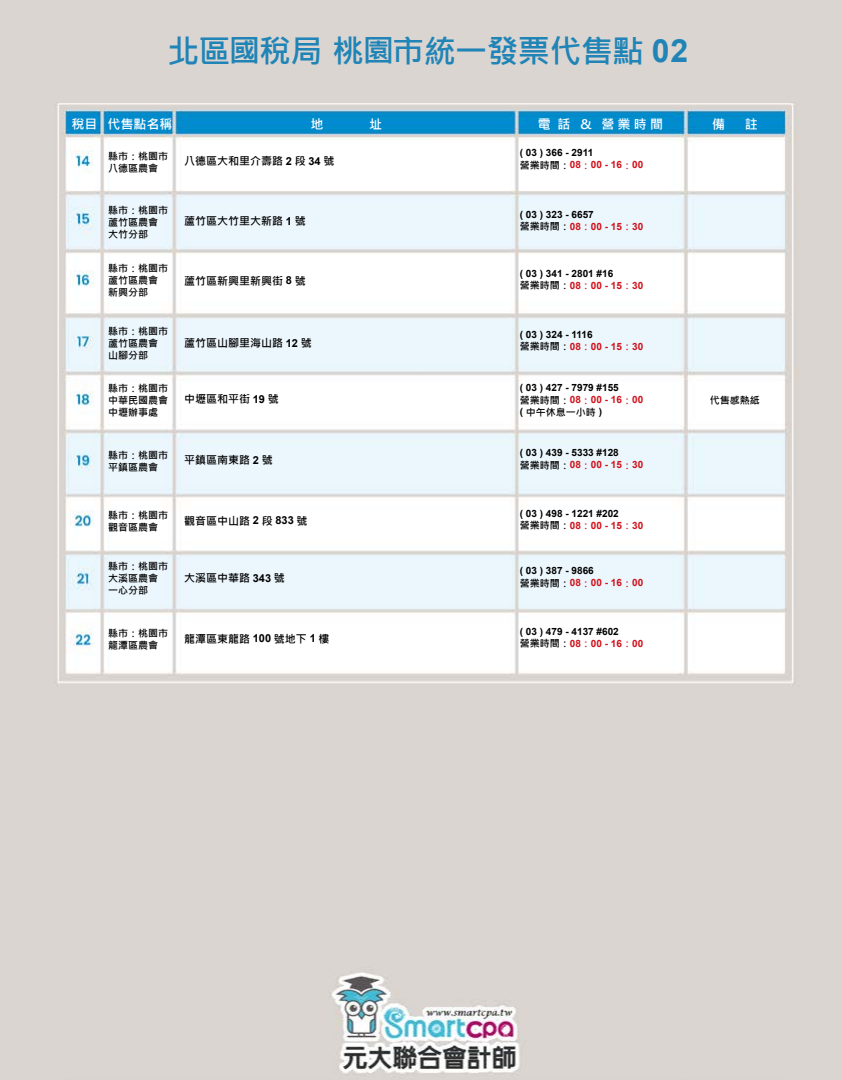
<style>
.page{position:relative;width:842px;height:1080px;background:#fff}
.page>*{position:absolute;margin:0;border:0;box-sizing:border-box;transform-origin:0 0}
.內文標題{font:700 32px "Microsoft Jheng Hei";letter-spacing:-.02em;color:#2084b6}
.內文標題-2{font:700 13px "Microsoft Jheng Hei";color:#fff}
.內文標題-3{font:700 11px "Microsoft Jheng Hei";color:#000}
.內文標題-4{font:700 10px "Arial";color:#d0121b}
.內文標題-5{font:700 10px "Microsoft Jheng Hei";color:#000}
.內文標題-6{font:700 10px "Arial";color:#000}
.s1{font-family:"Arial"}
.s2{font-family:"Microsoft Jheng Hei";color:#000}
.s3{font-family:"Microsoft Jheng Hei"}
</style>
<div class="page">
<img style="left:0;top:0;width:842px;height:1080px">
<p class="內文標題" style="left:167px;top:31px;width:522px">北區國稅局 桃園市統一發票代售點 <span class="s1">02</span></p>
<p class="內文標題-2" style="left:71px;top:116px;width:27px">稅目</p>
<p class="內文標題-2" style="left:107px;top:116px;width:66px">代售點名稱</p>
<p class="內文標題-2" style="left:712px;top:116px;width:14px">備</p>
<p class="內文標題-2" style="left:745px;top:116px;width:14px">註</p>
<p class="內文標題-6" style="left:520px;top:146px;width:75px">( 03 ) 366 - 2911</p>
<p class="內文標題-4" style="left:520px;top:158px;width:125px"><span class="s2">營業時間：</span>08<span class="s3">：</span>00 - 16<span class="s3">：</span>00</p>
<p class="內文標題-2" style="left:311px;top:116px;width:14px">地</p>
<p class="內文標題-2" style="left:369px;top:116px;width:14px">址</p>
<p class="內文標題-2" style="left:538px;top:116px;width:127px">電 話 &amp; 營 業 時 間</p>
<p class="內文標題-5" style="left:108px;top:150px;width:61px">縣市：桃園市</p>
<p class="內文標題-5" style="left:108px;top:162px;width:51px">八德區農會</p>
<p class="內文標題-3" style="left:184px;top:155px;width:152px">八德區大和里介壽路 <span class="s1">2</span> 段 <span class="s1">34</span> 號</p>
<p class="內文標題-5" style="left:108px;top:204px;width:61px">縣市：桃園市</p>
<p class="內文標題-5" style="left:108px;top:216px;width:51px">蘆竹區農會</p>
<p class="內文標題-5" style="left:108px;top:228px;width:41px">大竹分部</p>
<p class="內文標題-3" style="left:184px;top:214px;width:123px">蘆竹區大竹里大新路 <span class="s1">1</span> 號</p>
<p class="內文標題-6" style="left:520px;top:207px;width:75px">( 03 ) 323 - 6657</p>
<p class="內文標題-4" style="left:520px;top:219px;width:125px"><span class="s2">營業時間：</span>08<span class="s3">：</span>00 - 15<span class="s3">：</span>30</p>
<p class="內文標題-5" style="left:108px;top:262px;width:61px">縣市：桃園市</p>
<p class="內文標題-5" style="left:108px;top:274px;width:51px">蘆竹區農會</p>
<p class="內文標題-5" style="left:108px;top:286px;width:41px">新興分部</p>
<p class="內文標題-3" style="left:184px;top:274px;width:123px">蘆竹區新興里新興街 <span class="s1">8</span> 號</p>
<p class="內文標題-6" style="left:520px;top:266px;width:95px">( 03 ) 341 - 2801 #16</p>
<p class="內文標題-4" style="left:520px;top:278px;width:125px"><span class="s2">營業時間：</span>08<span class="s3">：</span>00 - 15<span class="s3">：</span>30</p>
<p class="內文標題-5" style="left:108px;top:325px;width:61px">縣市：桃園市</p>
<p class="內文標題-5" style="left:108px;top:337px;width:51px">蘆竹區農會</p>
<p class="內文標題-5" style="left:108px;top:349px;width:41px">山腳分部</p>
<p class="內文標題-3" style="left:184px;top:337px;width:129px">蘆竹區山腳里海山路 <span class="s1">12</span> 號</p>
<p class="內文標題-6" style="left:520px;top:328px;width:74px">( 03 ) 324 - 1116</p>
<p class="內文標題-4" style="left:520px;top:340px;width:125px"><span class="s2">營業時間：</span>08<span class="s3">：</span>00 - 15<span class="s3">：</span>30</p>
<p class="內文標題-5" style="left:108px;top:382px;width:61px">縣市：桃園市</p>
<p class="內文標題-5" style="left:108px;top:394px;width:61px">中華民國農會</p>
<p class="內文標題-5" style="left:108px;top:406px;width:51px">中壢辦事處</p>
<p class="內文標題-3" style="left:184px;top:392px;width:96px">中壢區和平街 <span class="s1">19</span> 號</p>
<p class="內文標題-6" style="left:520px;top:381px;width:100px">( 03 ) 427 - 7979 #155</p>
<p class="內文標題-4" style="left:520px;top:393px;width:125px"><span class="s2">營業時間：</span>08<span class="s3">：</span>00 - 16<span class="s3">：</span>00</p>
<p class="內文標題-5" style="left:520px;top:406px;width:84px"><span class="s1">(</span> 中午休息一小時 <span class="s1">)</span></p>
<p class="內文標題-5" style="left:710px;top:394px;width:51px">代售感熱紙</p>
<p class="內文標題-5" style="left:108px;top:449px;width:61px">縣市：桃園市</p>
<p class="內文標題-5" style="left:108px;top:461px;width:51px">平鎮區農會</p>
<p class="內文標題-5" style="left:108px;top:510px;width:61px">縣市：桃園市</p>
<p class="內文標題-5" style="left:108px;top:522px;width:51px">觀音區農會</p>
<p class="內文標題-5" style="left:108px;top:560px;width:61px">縣市：桃園市</p>
<p class="內文標題-5" style="left:108px;top:572px;width:51px">大溪區農會</p>
<p class="內文標題-5" style="left:108px;top:584px;width:41px">一心分部</p>
<p class="內文標題-5" style="left:108px;top:627px;width:61px">縣市：桃園市</p>
<p class="內文標題-5" style="left:108px;top:639px;width:51px">龍潭區農會</p>
<p class="內文標題-3" style="left:184px;top:453px;width:90px">平鎮區南東路 <span class="s1">2</span> 號</p>
<p class="內文標題-3" style="left:184px;top:514px;width:125px">觀音區中山路 <span class="s1">2</span> 段 <span class="s1">833</span> 號</p>
<p class="內文標題-3" style="left:184px;top:571px;width:102px">大溪區中華路 <span class="s1">343</span> 號</p>
<p class="內文標題-3" style="left:184px;top:632px;width:147px">龍潭區東龍路 <span class="s1">100</span> 號地下 <span class="s1">1</span> 樓</p>
<p class="內文標題-6" style="left:520px;top:446px;width:100px">( 03 ) 439 - 5333 #128</p>
<p class="內文標題-4" style="left:520px;top:458px;width:125px"><span class="s2">營業時間：</span>08<span class="s3">：</span>00 - 15<span class="s3">：</span>30</p>
<p class="內文標題-6" style="left:520px;top:506px;width:100px">( 03 ) 498 - 1221 #202</p>
<p class="內文標題-4" style="left:520px;top:518px;width:125px"><span class="s2">營業時間：</span>08<span class="s3">：</span>00 - 15<span class="s3">：</span>30</p>
<p class="內文標題-6" style="left:520px;top:564px;width:75px">( 03 ) 387 - 9866</p>
<p class="內文標題-4" style="left:520px;top:576px;width:125px"><span class="s2">營業時間：</span>08<span class="s3">：</span>00 - 16<span class="s3">：</span>00</p>
<p class="內文標題-6" style="left:520px;top:624px;width:100px">( 03 ) 479 - 4137 #602</p>
<p class="內文標題-4" style="left:520px;top:636px;width:125px"><span class="s2">營業時間：</span>08<span class="s3">：</span>00 - 16<span class="s3">：</span>00</p>
</div>
